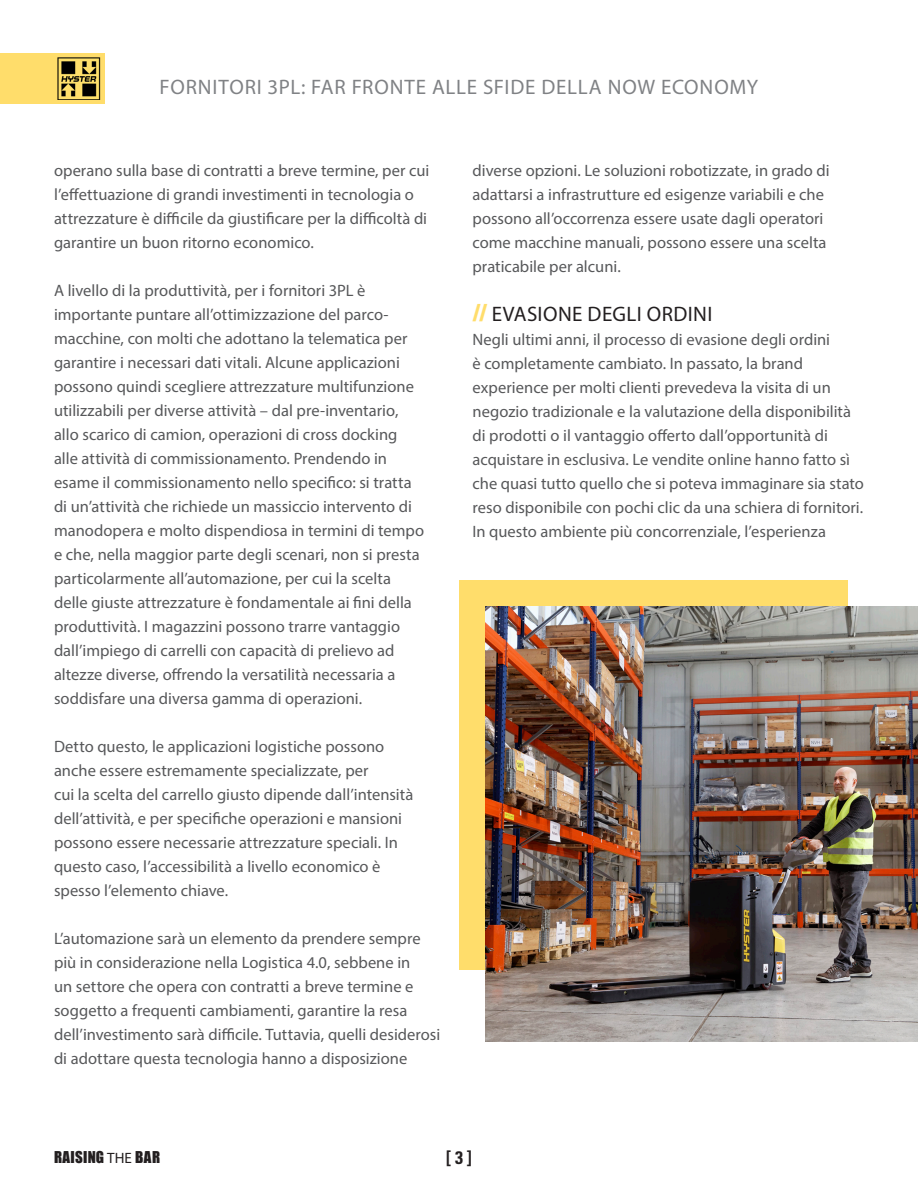
<style>
.page{position:relative;width:918px;height:1188px;background:#fff}
.page>*{position:absolute;margin:0;border:0;box-sizing:border-box;transform-origin:0 0}
.t1{font:21px "Myriad Pro";letter-spacing:.035em;color:#808285}
.t2{font:21px "Myriad Pro";letter-spacing:.02em;color:#231f20}
.t3{font:700 condensed 18px "Univers LT Std";color:#231f20}
.t4{font:16.5px/24px "Myriad Pro";color:#57585a}
.t5{font:15px "Impact";letter-spacing:.02em;color:#231f20}
.s1{font-family:"Impact";color:#ffdd6b}
.s2{font-family:"Myriad Pro"}
</style>
<div class="page">
<div style="left:459px;top:580px;width:388px;height:390px;background:#ffdd6b"></div>
<img style="left:485px;top:607px;width:433px;height:434px">
<div style="left:0;top:53px;width:104px;height:51px;background:#ffdd6b"></div>
<img style="left:58px;top:58px;width:42px;height:42px">
<p class="t1" style="left:160px;top:74px;width:600px">FORNITORI 3PL: FAR FRONTE ALLE SFIDE DELLA NOW ECONOMY</p>
<p class="t4" style="left:54px;top:158px;width:377px">operano sulla base di contratti a breve termine, per cui l’effettuazione di grandi investimenti in tecnologia o attrezzature è difficile da giustificare per la difficoltà di garantire un buon ritorno economico.</p>
<p class="t4" style="left:54px;top:278px;width:372px">A livello di la produttività, per i fornitori 3PL è importante puntare all’ottimizzazione del parco&shy;macchine, con molti che adottano la telematica per garantire i necessari dati vitali. Alcune applicazioni possono quindi scegliere attrezzature multifunzione utilizzabili per diverse attività – dal pre-inventario, allo scarico di camion, operazioni di cross docking alle attività di commissionamento. Prendendo in esame il commissionamento nello specifico: si tratta di un’attività che richiede un massiccio intervento di manodopera e molto dispendiosa in termini di tempo e che, nella maggior parte degli scenari, non si presta particolarmente all’automazione, per cui la scelta delle giuste attrezzature è fondamentale ai fini della produttività. I magazzini possono trarre vantaggio dall’impiego di carrelli con capacità di prelievo ad altezze diverse, offrendo la versatilità necessaria a soddisfare una diversa gamma di operazioni.</p>
<p class="t4" style="left:54px;top:734px;width:361px">Detto questo, le applicazioni logistiche possono anche essere estremamente specializzate, per<br>cui la scelta del carrello giusto dipende dall’intensità dell’attività, e per specifiche operazioni e mansioni possono essere necessarie attrezzature speciali. In questo caso, l’accessibilità a livello economico è spesso l’elemento chiave.</p>
<p class="t4" style="left:54px;top:926px;width:388px">L’automazione sarà un elemento da prendere sempre più in considerazione nella Logistica 4.0, sebbene in<br>un settore che opera con contratti a breve termine e soggetto a frequenti cambiamenti, garantire la resa dell’investimento sarà difficile. Tuttavia, quelli desiderosi di adottare questa tecnologia hanno a disposizione</p>
<p class="t4" style="left:472px;top:158px;width:359px">diverse opzioni. Le soluzioni robotizzate, in grado di adattarsi a infrastrutture ed esigenze variabili e che possono all’occorrenza essere usate dagli operatori come macchine manuali, possono essere una scelta praticabile per alcuni.</p>
<p class="t2" style="left:472px;top:301px;width:242px"><span class="s1">//</span> EVASIONE DEGLI ORDINI</p>
<p class="t4" style="left:472px;top:327px;width:393px">Negli ultimi anni, il processo di evasione degli ordini<br>è completamente cambiato. In passato, la brand experience per molti clienti prevedeva la visita di un negozio tradizionale e la valutazione della disponibilità di prodotti o il vantaggio offerto dall’opportunità di acquistare in esclusiva. Le vendite online hanno fatto sì che quasi tutto quello che si poteva immaginare sia stato reso disponibile con pochi clic da una schiera di fornitori.<br>In questo ambiente più concorrenziale, l’esperienza</p>
<p class="t5" style="left:54px;top:1146px;width:108px">RAISING <span class="s2">THE</span> BAR</p>
<p class="t3" style="left:446px;top:1147px;width:27px">[ 3 ]</p>
</div>
